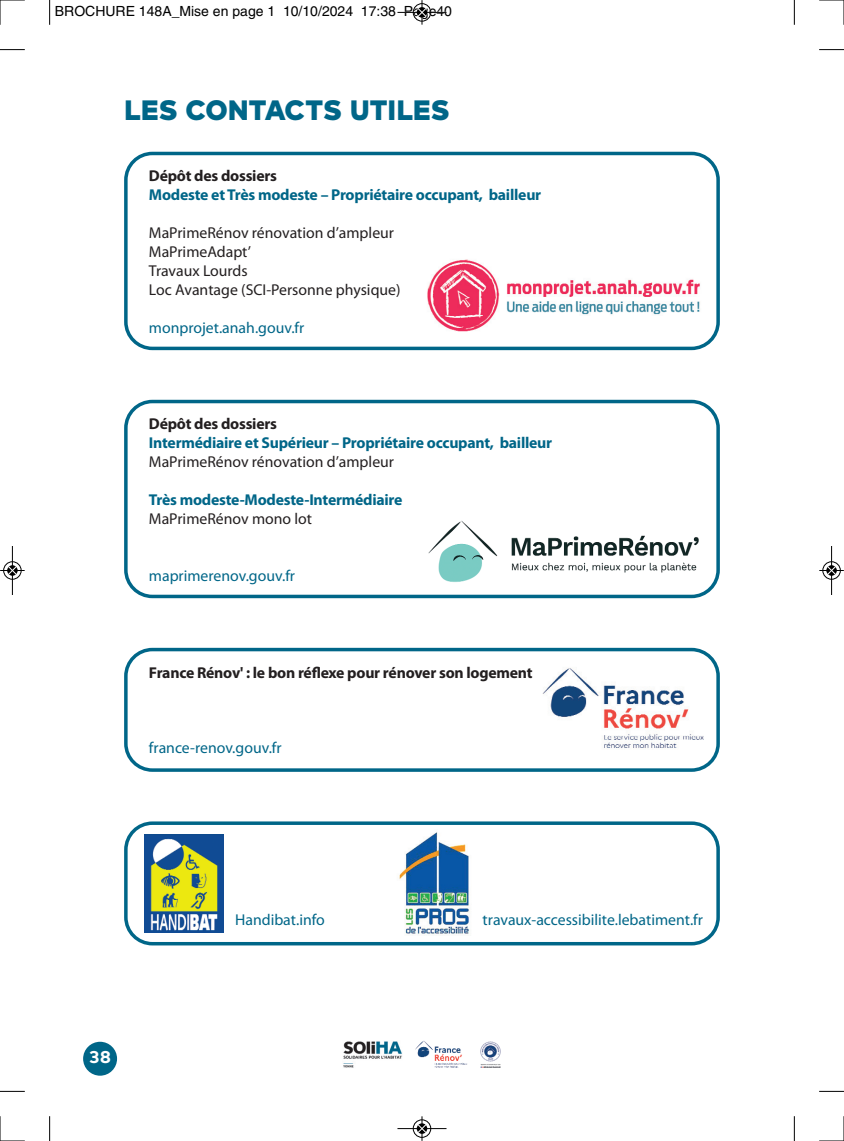
<style>
.page{position:relative;width:844px;height:1141px;background:#fff}
.page>*{position:absolute;margin:0;border:0;box-sizing:border-box;transform-origin:0 0}
.t1{font:900 28px "Typold";color:#068}
.t2{font:700 17.5px "Typold";color:#fff}
.t3{font:15.75px/18.9px "Myriad Pro";color:#231f20}
.t4{font:700 15.75px "Myriad Pro";letter-spacing:-.015em;color:#068}
.t5{font:15.75px "Myriad Pro";color:#068}
.t6{font:700 15.75px "Myriad Pro";letter-spacing:-.015em;color:#231f20}
.t7{font:14px "Helvetica";color:#000}
</style>
<div class="page">
<img style="left:415px;top:1040px;width:52px;height:28px">
<img style="left:480px;top:1041px;width:21px;height:27px">
<img style="left:343px;top:1041px;width:59px;height:27px">
<div style="left:83px;top:1042px;width:34px;height:34px;background:#068;border-radius:50%"></div>
<svg style="left:124px;top:152px;width:595px;height:198px"></svg>
<img style="left:423px;top:255px;width:280px;height:81px">
<svg style="left:124px;top:400px;width:595px;height:198px"></svg>
<img style="left:423px;top:517px;width:280px;height:69px">
<svg style="left:124px;top:648px;width:595px;height:124px"></svg>
<img style="left:533px;top:662px;width:178px;height:92px">
<svg style="left:124px;top:821px;width:595px;height:124px"></svg>
<img style="left:145px;top:834px;width:79px;height:98px">
<img style="left:393px;top:829px;width:84px;height:106px">
<svg style="left:49px;top:0;width:1px;height:25px"></svg>
<svg style="left:0;top:49px;width:25px;height:1px"></svg>
<svg style="left:793px;top:0;width:1px;height:25px"></svg>
<svg style="left:819px;top:49px;width:24px;height:1px"></svg>
<svg style="left:49px;top:1116px;width:1px;height:25px"></svg>
<svg style="left:0;top:1091px;width:25px;height:1px"></svg>
<svg style="left:793px;top:1116px;width:1px;height:25px"></svg>
<svg style="left:819px;top:1091px;width:24px;height:1px"></svg>
<svg style="left:0;top:0;width:25px;height:25px"></svg>
<svg style="left:819px;top:0;width:25px;height:25px"></svg>
<svg style="left:0;top:1116px;width:25px;height:25px"></svg>
<svg style="left:819px;top:1116px;width:25px;height:25px"></svg>
<div style="left:412px;top:3px;width:19px;height:19px;border:1px solid #fff;border-radius:50%"></div>
<hr style="left:397px;top:12px;width:49px;height:1px;background:#000">
<div style="left:413px;top:3px;width:18px;height:18px;border:1px solid #000;border-radius:50%"></div>
<svg style="left:417px;top:0;width:9px;height:25px"></svg>
<div style="left:412px;top:1119px;width:19px;height:19px;border:1px solid #fff;border-radius:50%"></div>
<hr style="left:397px;top:1128px;width:49px;height:1px;background:#000">
<div style="left:413px;top:1120px;width:18px;height:18px;border:1px solid #000;border-radius:50%"></div>
<svg style="left:417px;top:1116px;width:9px;height:25px"></svg>
<div style="left:3px;top:561px;width:19px;height:19px;border:1px solid #fff;border-radius:50%"></div>
<hr style="left:12px;top:546px;width:1px;height:49px;background:#000">
<div style="left:3px;top:562px;width:18px;height:17px;border:1px solid #000;border-radius:50%"></div>
<svg style="left:0;top:566px;width:25px;height:9px"></svg>
<div style="left:822px;top:561px;width:18px;height:19px;border:1px solid #fff;border-radius:50%"></div>
<hr style="left:831px;top:546px;width:1px;height:49px;background:#000">
<div style="left:822px;top:562px;width:18px;height:17px;border:1px solid #000;border-radius:50%"></div>
<svg style="left:819px;top:566px;width:24px;height:9px"></svg>
<p class="t7" style="left:55px;top:6px;width:398px">BROCHURE 148A_Mise en page 1 10/10/2024 17:38 Page40</p>
<h1 class="t1" style="left:124px;top:99px;width:327px">LES CONTACTS UTILES</h1>
<p class="t6" style="left:149px;top:170px;width:130px">Dépôt des dossiers</p>
<p class="t4" style="left:149px;top:189px;width:394px">Modeste et Très modeste – Propriétaire occupant, bailleur</p>
<p class="t3" style="left:149px;top:225px;width:253px">MaPrimeRénov rénovation d’ampleur<br>MaPrimeAdapt’<br>Travaux Lourds<br>Loc Avantage (SCI-Personne physique)</p>
<p class="t5" style="left:149px;top:321px;width:157px">monprojet.anah.gouv.fr</p>
<p class="t6" style="left:149px;top:418px;width:130px">Dépôt des dossiers</p>
<p class="t4" style="left:149px;top:437px;width:404px">Intermédiaire et Supérieur – Propriétaire occupant, bailleur</p>
<p class="t3" style="left:149px;top:454px;width:246px">MaPrimeRénov rénovation d’ampleur</p>
<p class="t4" style="left:149px;top:494px;width:255px">Très modeste-Modeste-Intermédiaire</p>
<p class="t3" style="left:149px;top:510px;width:165px">MaPrimeRénov mono lot</p>
<p class="t5" style="left:149px;top:569px;width:148px">maprimerenov.gouv.fr</p>
<p class="t6" style="left:149px;top:666px;width:385px">France Rénov' : le bon réflexe pour rénover son logement</p>
<p class="t5" style="left:149px;top:742px;width:134px">france-renov.gouv.fr</p>
<p class="t2" style="left:89px;top:1050px;width:23px">38</p>
<p class="t5" style="left:235px;top:913px;width:91px">Handibat.info</p>
<p class="t5" style="left:482px;top:913px;width:222px">travaux-accessibilite.lebatiment.fr</p>
</div>
